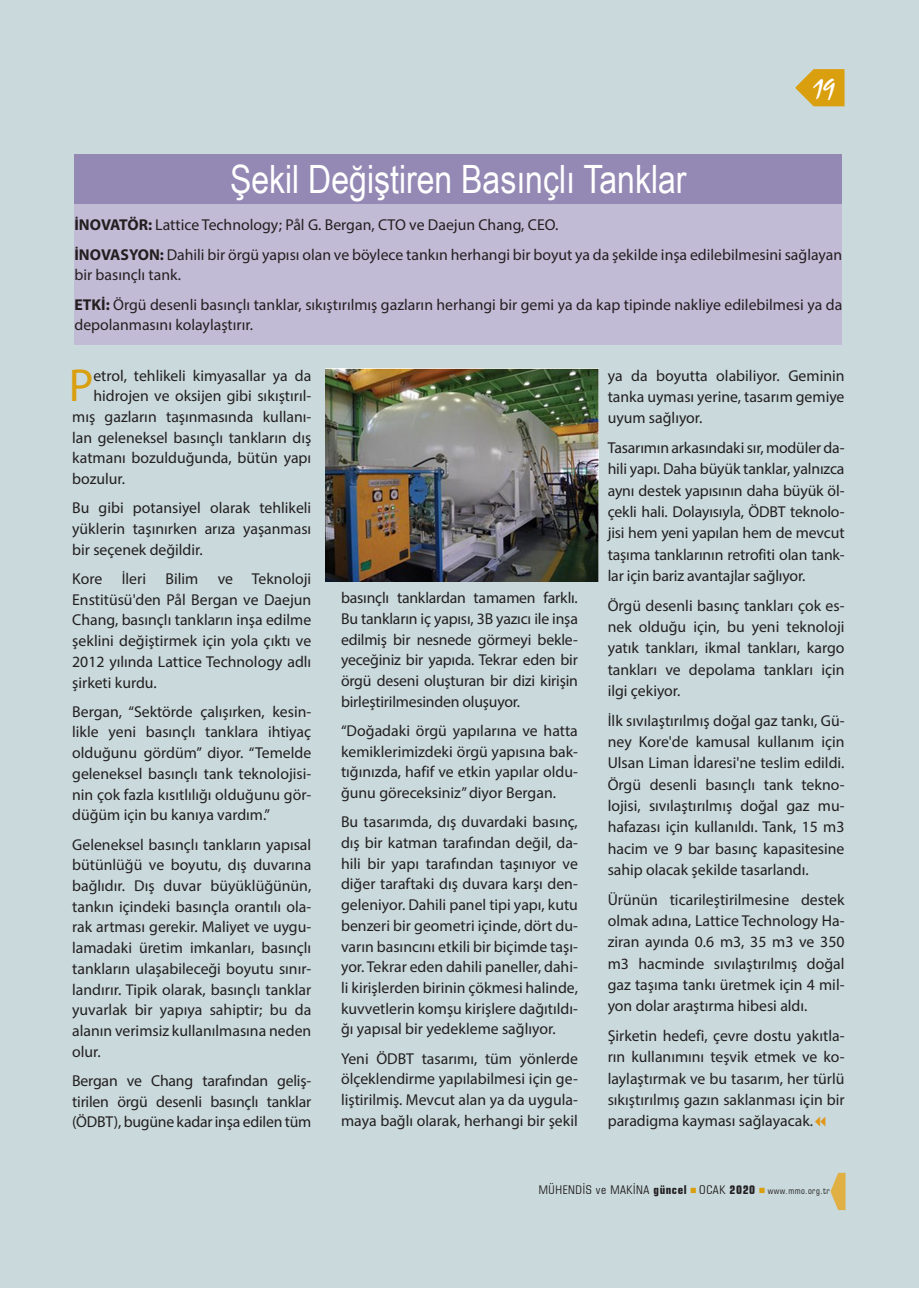
<style>
.page{position:relative;width:919px;height:1289px;background:#fff}
.page>*{position:absolute;margin:0;border:0;box-sizing:border-box;transform-origin:0 0}
.kosemetin{font:46.5px "Myriad Pro";color:#da9f0f}
.kosearabaslikyen{font:39px "Arial Narrow";color:#fff}
.t1{font:27px "TR Mystical Plain";color:#fff}
.kosemetin-2{font:15.75px/20.7px "Myriad Pro";color:#231f20;text-align:justify}
.t2{font:condensed 12px "Square 721 BT";letter-spacing:.05em;color:#231f20}
.t3{font:condensed 9px "Square 721 BT";letter-spacing:.05em;color:#231f20}
.s1{font-weight:700}
</style>
<div class="page">
<div style="left:0;top:1px;width:918px;height:1287px;background:#c9d9dc"></div>
<svg style="left:795px;top:69px;width:49px;height:37px"></svg>
<svg style="left:830px;top:1172px;width:15px;height:37px"></svg>
<div style="left:74px;top:154px;width:768px;height:50px;background:#9489b4"></div>
<div style="left:74px;top:204px;width:768px;height:140px;background:#c2bbd6"></div>
<img style="left:325px;top:369px;width:273px;height:212px">
<p class="t1" style="left:813px;top:73px;width:23px">19</p>
<p class="kosearabaslikyen" style="left:230px;top:151px;width:458px">Şekil Değiştiren Basınçlı Tanklar</p>
<p class="kosemetin-2" style="left:74px;top:214px;width:485px"><span class="s1">İNOVATÖR:</span> Lattice Technology; Pål G. Bergan, CTO ve Daejun Chang, CEO.</p>
<p class="kosemetin-2" style="left:74px;top:244px;width:769px"><span class="s1">İNOVASYON:</span> Dahili bir örgü yapısı olan ve böylece tankın herhangi bir boyut ya da şekilde inşa edilebilmesini sağlayan bir basınçlı tank.</p>
<p class="kosemetin-2" style="left:74px;top:293px;width:769px"><span class="s1">ETKİ:</span> Örgü desenli basınçlı tanklar, sıkıştırılmış gazların herhangi bir gemi ya da kap tipinde nakliye edilebilmesi ya da depolanmasını kolaylaştırır.</p>
<p class="kosemetin" style="left:69px;top:357px;width:26px">P</p>
<p class="kosemetin-2" style="left:93px;top:365px;width:219px">etrol, tehlikeli kimyasallar ya da</p>
<p class="kosemetin-2" style="left:607px;top:364px;width:238px;line-height:21.3px">ya da boyutta olabiliyor. Geminin tanka uyması yerine, tasarım gemiye uyum sağlıyor.</p>
<p class="kosemetin-2" style="left:607px;top:437px;width:238px;line-height:21.3px">Tasarımın arkasındaki sır, modüler da&shy;hili yapı. Daha büyük tanklar, yalnızca aynı destek yapısının daha büyük öl&shy;çekli hali. Dolayısıyla, ÖDBT teknolo&shy;jisi hem yeni yapılan hem de mevcut taşıma tanklarının retrofiti olan tank&shy;lar için bariz avantajlar sağlıyor.</p>
<p class="kosemetin-2" style="left:607px;top:594px;width:238px;line-height:21.3px">Örgü desenli basınç tankları çok es&shy;nek olduğu için, bu yeni teknoloji yatık tankları, ikmal tankları, kargo tankları ve depolama tankları için ilgi çekiyor.</p>
<p class="kosemetin-2" style="left:607px;top:709px;width:238px;line-height:21.3px">İlk sıvılaştırılmış doğal gaz tankı, Gü&shy;ney Kore'de kamusal kullanım için Ulsan Liman İdaresi'ne teslim edildi.<br>Örgü desenli basınçlı tank tekno&shy;lojisi, sıvılaştırılmış doğal gaz mu&shy;hafazası için kullanıldı. Tank, 15 m3 hacim ve 9 bar basınç kapasitesine sahip olacak şekilde tasarlandı.</p>
<p class="kosemetin-2" style="left:607px;top:888px;width:238px;line-height:21.3px">Ürünün ticarileştirilmesine destek olmak adına, Lattice Technology Ha&shy;ziran ayında 0.6 m3, 35 m3 ve 350 m3 hacminde sıvılaştırılmış doğal gaz taşıma tankı üretmek için 4 mil&shy;yon dolar araştırma hibesi aldı.</p>
<p class="kosemetin-2" style="left:607px;top:1024px;width:238px;line-height:21.3px">Şirketin hedefi, çevre dostu yakıtla&shy;rın kullanımını teşvik etmek ve ko&shy;laylaştırmak ve bu tasarım, her türlü sıkıştırılmış gazın saklanması için bir paradigma kayması sağlayacak.</p>
<p class="kosemetin-2" style="left:93px;top:385px;width:219px">hidrojen ve oksijen gibi sıkıştırıl-</p>
<p class="kosemetin-2" style="left:72px;top:406px;width:240px">mış gazların taşınmasında kullanı-</p>
<p class="kosemetin-2" style="left:72px;top:427px;width:240px">lan geleneksel basınçlı tankların dış</p>
<p class="kosemetin-2" style="left:72px;top:447px;width:240px">katmanı bozulduğunda, bütün yapı</p>
<p class="kosemetin-2" style="left:72px;top:468px;width:54px">bozulur.</p>
<p class="kosemetin-2" style="left:72px;top:497px;width:240px">Bu gibi potansiyel olarak tehlikeli yüklerin taşınırken arıza yaşanması bir seçenek değildir.</p>
<p class="kosemetin-2" style="left:72px;top:568px;width:240px">Kore İleri Bilim ve Teknoloji Enstitüsü'den Pål Bergan ve Daejun Chang, basınçlı tankların inşa edilme şeklini değiştirmek için yola çıktı ve 2012 yılında Lattice Technology adlı şirketi kurdu.</p>
<p class="kosemetin-2" style="left:72px;top:701px;width:240px">Bergan, “Sektörde çalışırken, kesin&shy;likle yeni basınçlı tanklara ihtiyaç olduğunu gördüm” diyor. “Temelde geleneksel basınçlı tank teknolojisi&shy;nin çok fazla kısıtlılığı olduğunu gör&shy;düğüm için bu kanıya vardım.”</p>
<p class="kosemetin-2" style="left:72px;top:833px;width:240px">Geleneksel basınçlı tankların yapısal bütünlüğü ve boyutu, dış duvarına bağlıdır. Dış duvar büyüklüğünün, tankın içindeki basınçla orantılı ola&shy;rak artması gerekir. Maliyet ve uygu&shy;lamadaki üretim imkanları, basınçlı tankların ulaşabileceği boyutu sınır&shy;landırır. Tipik olarak, basınçlı tanklar yuvarlak bir yapıya sahiptir; bu da alanın verimsiz kullanılmasına neden olur.</p>
<p class="kosemetin-2" style="left:72px;top:1069px;width:240px">Bergan ve Chang tarafından geliş&shy;tirilen örgü desenli basınçlı tanklar (ÖDBT), bugüne kadar inşa edilen tüm</p>
<p class="kosemetin-2" style="left:341px;top:587px;width:238px">basınçlı tanklardan tamamen farklı.<br>Bu tankların iç yapısı, 3B yazıcı ile inşa edilmiş bir nesnede görmeyi bekle&shy;yeceğiniz bir yapıda. Tekrar eden bir örgü deseni oluşturan bir dizi kirişin birleştirilmesinden oluşuyor.</p>
<p class="kosemetin-2" style="left:341px;top:720px;width:238px">“Doğadaki örgü yapılarına ve hatta kemiklerimizdeki örgü yapısına bak&shy;tığınızda, hafif ve etkin yapılar oldu&shy;ğunu göreceksiniz” diyor Bergan.</p>
<p class="kosemetin-2" style="left:341px;top:811px;width:238px">Bu tasarımda, dış duvardaki basınç, dış bir katman tarafından değil, da&shy;hili bir yapı tarafından taşınıyor ve diğer taraftaki dış duvara karşı den&shy;geleniyor. Dahili panel tipi yapı, kutu benzeri bir geometri içinde, dört du&shy;varın basıncını etkili bir biçimde taşı&shy;yor. Tekrar eden dahili paneller, dahi&shy;li kirişlerden birinin çökmesi halinde, kuvvetlerin komşu kirişlere dağıtıldı&shy;ğı yapısal bir yedekleme sağlıyor.</p>
<p class="kosemetin-2" style="left:341px;top:1047px;width:238px">Yeni ÖDBT tasarımı, tüm yönlerde ölçeklendirme yapılabilmesi için ge&shy;liştirilmiş. Mevcut alan ya da uygula&shy;maya bağlı olarak, herhangi bir şekil</p>
<p class="t2" style="left:538px;top:1182px;width:149px">MÜHENDİS ve MAKİNA <span class="s1">güncel</span></p>
<p class="t2" style="left:699px;top:1182px;width:57px">OCAK <span class="s1">2020</span></p>
<p class="t3" style="left:767px;top:1185px;width:63px">www.mmo.org.tr</p>
</div>
